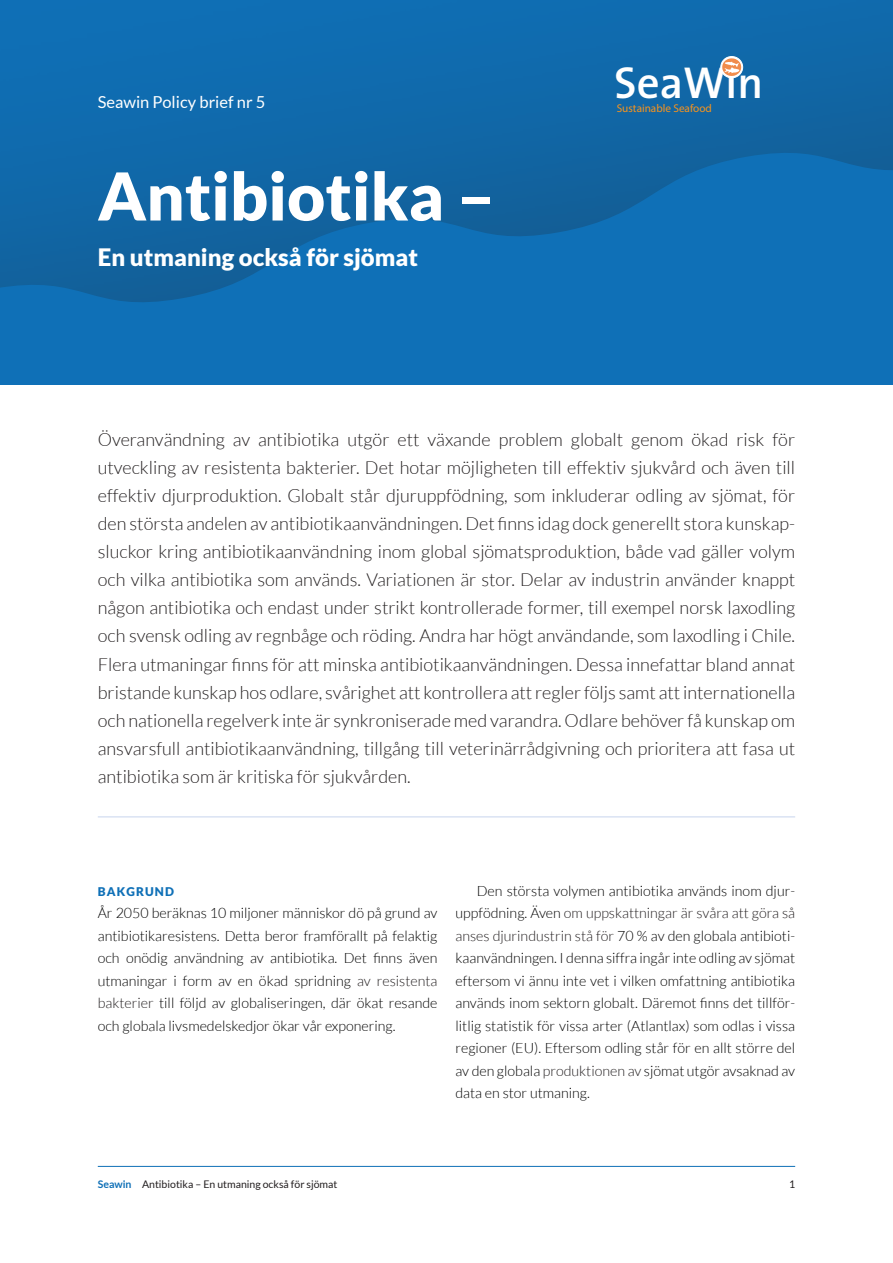
<style>
.page{position:relative;width:893px;height:1263px;background:#fff}
.page>*{position:absolute;margin:0;border:0;box-sizing:border-box;transform-origin:0 0}
.R1_BIG{font:900 66px "Lato";color:#fff}
.t1{font:600 45px "The Sans";color:#fff}
.Undertitel{font:900 24px "Lato";color:#fff}
.Ingress{font:300 18px/28px "Lato";color:#231f20;text-align:justify}
.Bröd___Första{font:16.5px "Lato";color:#fff}
.Bröd{font:300 14.25px/22.5px "Lato";color:#000;text-align:justify}
.Bröd___Första-2{font:300 14.25px/22.5px "Lato";color:#000;text-align:justify}
.R2{font:900 12px "Lato";letter-spacing:.1em;color:#0f70b7}
.t2{font:600 11.25px "The Sans";color:#f7931d}
.Bröd___Första-3{font:10.5px "Lato";color:#231f20}
.s1{color:#231f20}
.s2{font-weight:700;color:#0f70b7}
</style>
<div class="page">
<hr style="left:98px;top:1166px;width:697px;height:1px;background:#0f70b7">
<div style="left:0;top:0;width:893px;height:385px;background:#0f70b7"></div>
<svg style="left:0;top:51px;width:893px;height:251px"></svg>
<hr style="left:98px;top:816px;width:697px;height:2px;background:#dae3f3">
<div style="left:721px;top:57px;width:22px;height:21px;background:#cfe1ed;border-radius:50%"></div>
<div style="left:720px;top:56px;width:23px;height:22px;border:1px solid #fff;border-radius:50%"></div>
<svg style="left:722px;top:58px;width:19px;height:18px"></svg>
<p class="t1" style="left:614px;top:46px;width:151px">SeaWin</p>
<p class="Bröd___Första" style="left:98px;top:93px;width:169px">Seawin Policy brief nr 5</p>
<p class="t2" style="left:617px;top:101px;width:97px">Sustainable Seafood</p>
<p class="R1_BIG" style="left:98px;top:158px;width:399px">Antibiotika –</p>
<p class="Undertitel" style="left:98px;top:243px;width:322px">En utmaning också för sjömat</p>
<p class="Ingress" style="left:98px;top:425px;width:699px">Överanvändning av antibiotika utgör ett växande problem globalt genom ökad risk för utveckling av resistenta bakterier. Det hotar möjligheten till effektiv sjukvård och även till effektiv djurproduktion. Globalt står djuruppfödning, som inkluderar odling av sjömat, för den största andelen av antibiotikaanvändningen. Det finns idag dock generellt stora kunskap&shy;sluckor kring antibiotikaanvändning inom global sjömatsproduktion, både vad gäller volym och vilka antibiotika som används. Variationen är stor. Delar av industrin använder knappt någon antibiotika och endast under strikt kontrollerade former, till exempel norsk laxodling och svensk odling av regnbåge och röding. Andra har högt användande, som laxodling i Chile.<br>Flera utmaningar finns för att minska antibiotikaanvändningen. Dessa innefattar bland annat bristande kunskap hos odlare, svårighet att kontrollera att regler följs samt att internationella och nationella regelverk inte är synkroniserade med varandra. Odlare behöver få kunskap om ansvarsfull antibiotikaanvändning, tillgång till veterinärrådgivning och prioritera att fasa ut antibiotika som är kritiska för sjukvården.</p>
<p class="R2" style="left:98px;top:884px;width:78px">BAKGRUND</p>
<p class="Bröd___Första-2" style="left:98px;top:902px;width:341px">År 2050 beräknas 10 miljoner människor dö på grund av antibiotikaresistens. Detta beror framförallt på felaktig och onödig användning av antibiotika. Det finns även utmaningar i form av en ökad spridning <span class="s1">av resistenta bakterier</span> till följd av globaliseringen, där ökat resande och globala livsmedelskedjor ökar vår exponering.</p>
<p class="Bröd" style="left:455px;top:879px;width:341px;text-indent:21px">Den största volymen antibiotika används inom djur&shy;uppfödning. Även <span class="s1">om uppskattningar är svåra att göra så anses djurindustrin stå för</span> 70 % av den globala antibioti&shy;kaanvändningen. I denna siffra ingår inte odling av sjömat eftersom vi ännu inte vet i vilken omfattning antibiotika används inom sektorn globalt. Däremot finns det tillför&shy;litlig statistik för vissa arter (Atlantlax) som odlas i vissa regioner (EU). Eftersom odling står för en allt större del av den globala <span class="s1">produktionen av</span> sjömat utgör avsaknad av data en stor utmaning.</p>
<p class="Bröd___Första-3" style="left:98px;top:1178px;width:241px"><span class="s2">Seawin</span> Antibiotika – En utmaning också för sjömat</p>
<p class="Bröd___Första-3" style="left:789px;top:1178px;width:8px">1</p>
</div>
